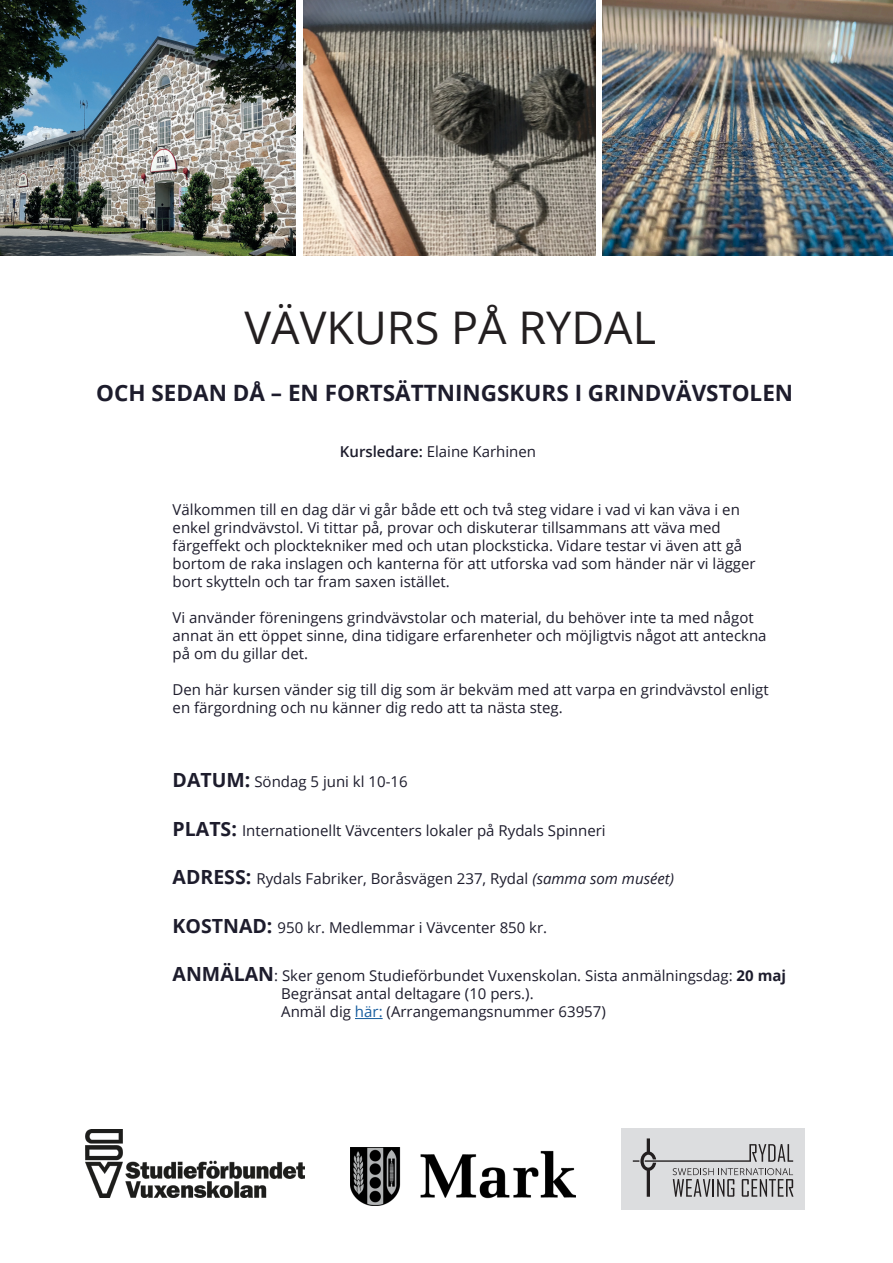
<style>
.page{position:relative;width:893px;height:1263px;background:#fff}
.page>*{position:absolute;margin:0;border:0;box-sizing:border-box;transform-origin:0 0}
.t1{font:45px "Open Sans";color:#231f20}
.t2{font:700 22.5px "Open Sans";color:#1d1c2c}
.t3{font:15px/18px "Open Sans";color:#1d1c2c}
.s1{font-weight:600}
.s2{font-weight:700;font-size:19.5px}
.s3{font-style:italic}
.s4{font-weight:700}
.s5{color:#175d9e}
</style>
<div class="page">
<img style="left:0;top:0;width:296px;height:255px">
<img style="left:303px;top:0;width:292px;height:255px">
<img style="left:86px;top:1129px;width:219px;height:68px">
<svg style="left:355px;top:1018px;width:28px;height:1px"></svg>
<img style="left:602px;top:0;width:291px;height:255px">
<div style="left:621px;top:1128px;width:184px;height:81px;background:#dcdddf"></div>
<svg style="left:633px;top:1138px;width:160px;height:59px"></svg>
<img style="left:350px;top:1148px;width:226px;height:57px">
<p class="t1" style="left:245px;top:297px;width:413px">VÄVKURS PÅ RYDAL</p>
<p class="t2" style="left:96px;top:377px;width:698px">OCH SEDAN DÅ – EN FORTSÄTTNINGSKURS I GRINDVÄVSTOLEN</p>
<p class="t3" style="left:340px;top:442px;width:198px"><span class="s1">Kursledare:</span> Elaine Karhinen</p>
<p class="t3" style="left:173px;top:500px;width:585px">Välkommen till en dag där vi går både ett och två steg vidare i vad vi kan väva i en enkel grindvävstol. Vi tittar på, provar och diskuterar tillsammans att väva med färgeffekt och plocktekniker med och utan plocksticka. Vidare testar vi även att gå bortom de raka inslagen och kanterna för att utforska vad som händer när vi lägger bort skytteln och tar fram saxen istället.</p>
<p class="t3" style="left:173px;top:608px;width:595px">Vi använder föreningens grindvävstolar och material, du behöver inte ta med något annat än ett öppet sinne, dina tidigare erfarenheter och möjligtvis något att anteckna på om du gillar det.</p>
<p class="t3" style="left:173px;top:680px;width:598px">Den här kursen vänder sig till dig som är bekväm med att varpa en grindvävstol enligt en färgordning och nu känner dig redo att ta nästa steg.</p>
<p class="t3" style="left:173px;top:772px;width:237px"><span class="s2">DATUM:</span> Söndag 5 juni kl 10-16</p>
<p class="t3" style="left:173px;top:821px;width:435px"><span class="s2">PLATS:</span> Internationellt Vävcenters lokaler på Rydals Spinneri</p>
<p class="t3" style="left:173px;top:869px;width:503px"><span class="s2">ADRESS:</span> Rydals Fabriker, Boråsvägen 237, Rydal <span class="s3">(samma som muséet)</span></p>
<p class="t3" style="left:173px;top:918px;width:376px"><span class="s2">KOSTNAD:</span> 950 kr. Medlemmar i Vävcenter 850 kr.</p>
<p class="t3" style="left:173px;top:966px;width:615px"><span class="s2">ANMÄLAN</span>: Sker genom Studieförbundet Vuxenskolan. Sista anmälningsdag: <span class="s4">20 maj</span></p>
<p class="t3" style="left:281px;top:984px;width:254px">Begränsat antal deltagare (10 pers.).</p>
<p class="t3" style="left:281px;top:1002px;width:326px">Anmäl dig <span class="s5">här:</span> (Arrangemangsnummer 63957)</p>
</div>
